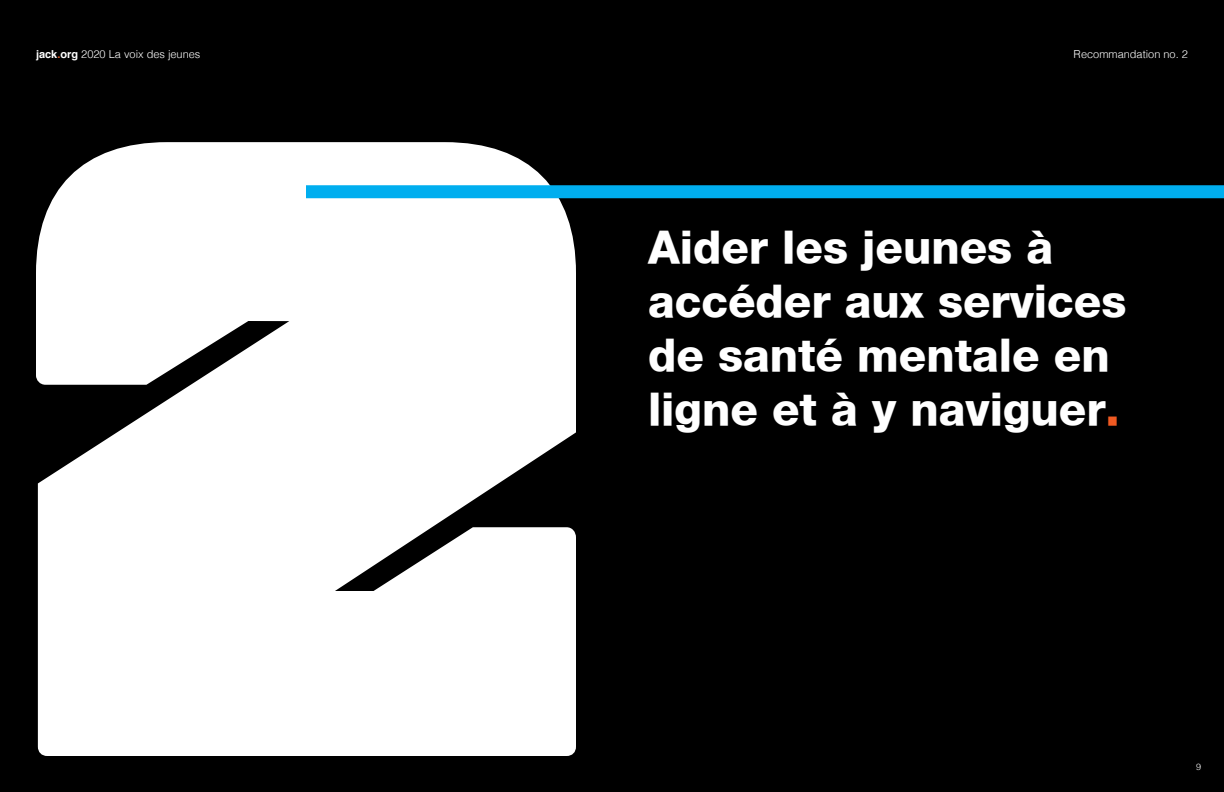
<style>
.page{position:relative;width:1224px;height:792px;background:#000}
.page>*{position:absolute;margin:0;border:0;box-sizing:border-box;transform-origin:0 0}
.t1{font:800 45px/54px "Helvetica Neue";color:#fff}
.t2{font:300 11px "Helvetica";color:#fff}
.t3{font:300 9px "Helvetica";color:#fff}
.s1{font-weight:700}
.s2{font-weight:700;color:#f05a22}
.s3{color:#f05a22}
</style>
<div class="page">
<svg style="left:36px;top:142px;width:540px;height:614px;background:#eaeaea"></svg>
<div style="left:306px;top:185px;width:918px;height:13px;background:#00aeef"></div>
<p class="t2" style="left:36px;top:45px;width:166px"><span class="s1">jack</span><span class="s2">.</span><span class="s1">org</span> 2020 La voix des jeunes</p>
<p class="t2" style="left:1074px;top:45px;width:116px">Recommandation no. 2</p>
<p class="t1" style="left:648px;top:220px;width:480px">Aider les jeunes à accéder aux services de santé mentale en ligne et à y naviguer<span class="s3">.</span></p>
<p class="t3" style="left:1196px;top:759px;width:7px">9</p>
</div>
